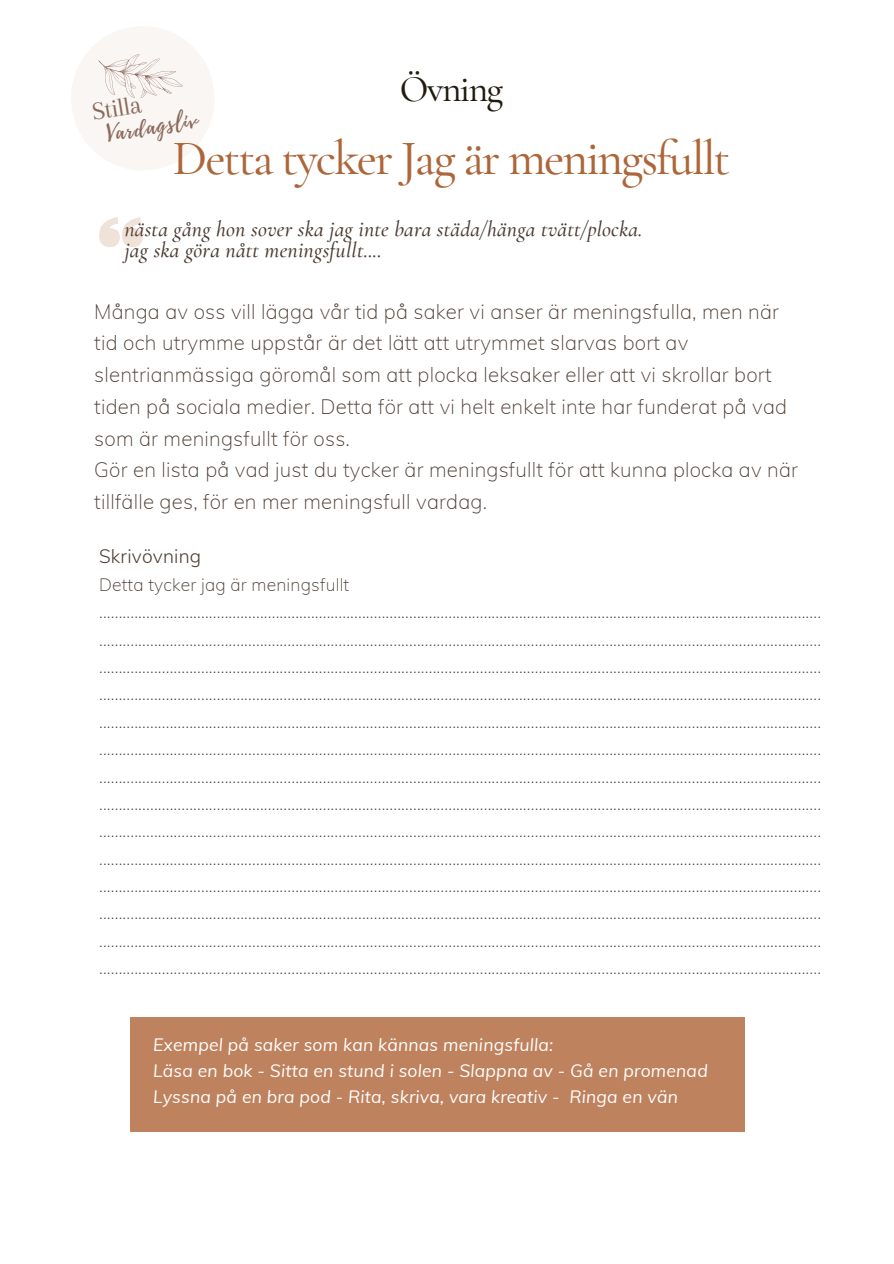
<style>
.page{position:relative;width:894px;height:1264px;background:#fff}
.page>*{position:absolute;margin:0;border:0;box-sizing:border-box;transform-origin:0 0}
.t1{font:500 49.5px "Cormorant Garamond";letter-spacing:-.04em;color:#ad6639}
.t2{font:500 37.5px "Cormorant Garamond";letter-spacing:-.04em;color:#211b0f}
.t3{font:26.25px "Arapey";color:#89695b}
.t4{font:italic 500 21.9px/20.9px "Cormorant Garamond";letter-spacing:.01em;color:#4b3b31}
.t5{font:21.9px "Playlist Script";color:#89695b}
.t6{font:200 20.4px/31.8px "Muli";letter-spacing:.01em;color:#4b3b31}
.t7{font:300 18.9px "Muli";letter-spacing:.01em;color:#4b3b31}
.t8{font:200 17.55px "Muli";letter-spacing:.01em;color:#4b3b31}
.t9{font:italic 17.55px "Muli";letter-spacing:.01em;color:#fff}
</style>
<div class="page">
<svg style="left:71px;top:26px;width:143px;height:144px"></svg>
<div style="left:130px;top:1017px;width:614px;height:114px;background:#bf825e"></div>
<svg style="left:99px;top:217px;width:44px;height:30px"></svg>
<p class="t2" style="left:400px;top:66px;width:105px">Övning</p>
<h3 class="t3" style="left:90px;top:97px;width:52px;rotate:-9deg">Stilla</h3>
<p class="t5" style="left:105px;top:118px;width:93px;rotate:-9deg">Vardagsliv</p>
<p class="t1" style="left:173px;top:128px;width:558px">Detta tycker Jag är meningsfullt</p>
<h2 class="t4" style="left:124px;top:219px;width:519px">nästa gång hon sover ska jag inte bara städa/hänga tvätt/plocka. jag ska göra nått meningsfullt....</h2>
<h4 class="t6" style="left:94px;top:295px;width:705px">Många av oss vill lägga vår tid på saker vi anser är meningsfulla, men när tid och utrymme uppstår är det lätt att utrymmet slarvas bort av slentrianmässiga göromål som att plocka leksaker eller att vi skrollar bort tiden på sociala medier. Detta för att vi helt enkelt inte har funderat på vad som är meningsfullt för oss.<br>Gör en lista på vad just du tycker är meningsfullt för att kunna plocka av när tillfälle ges, för en mer meningsfull vardag.</h4>
<p class="t7" style="left:99px;top:543px;width:103px">Skrivövning</p>
<p class="t8" style="left:99px;top:573px;width:252px">Detta tycker jag är meningsfullt</p>
<p class="t8" style="left:99px;top:600px;width:723px">........................................................................................................................................................................................</p>
<p class="t8" style="left:99px;top:628px;width:723px">........................................................................................................................................................................................</p>
<p class="t8" style="left:99px;top:655px;width:723px">........................................................................................................................................................................................</p>
<p class="t8" style="left:99px;top:682px;width:723px">........................................................................................................................................................................................</p>
<p class="t8" style="left:99px;top:710px;width:723px">........................................................................................................................................................................................</p>
<p class="t8" style="left:99px;top:737px;width:723px">........................................................................................................................................................................................</p>
<p class="t8" style="left:99px;top:765px;width:723px">........................................................................................................................................................................................</p>
<p class="t8" style="left:99px;top:792px;width:723px">........................................................................................................................................................................................</p>
<p class="t8" style="left:99px;top:819px;width:723px">........................................................................................................................................................................................</p>
<p class="t8" style="left:99px;top:847px;width:723px">........................................................................................................................................................................................</p>
<p class="t8" style="left:99px;top:874px;width:723px">........................................................................................................................................................................................</p>
<p class="t8" style="left:99px;top:901px;width:723px">........................................................................................................................................................................................</p>
<p class="t8" style="left:99px;top:929px;width:723px">........................................................................................................................................................................................</p>
<p class="t8" style="left:99px;top:956px;width:723px">........................................................................................................................................................................................</p>
<h1 class="t9" style="left:153px;top:1033px;width:401px">Exempel på saker som kan kännas meningsfulla:</h1>
<p class="t9" style="left:153px;top:1059px;width:556px">Läsa en bok - Sitta en stund i solen - Slappna av - Gå en promenad</p>
<h3 class="t9" style="left:153px;top:1085px;width:526px">Lyssna på en bra pod - Rita, skriva, vara kreativ - Ringa en vän</h3>
</div>
